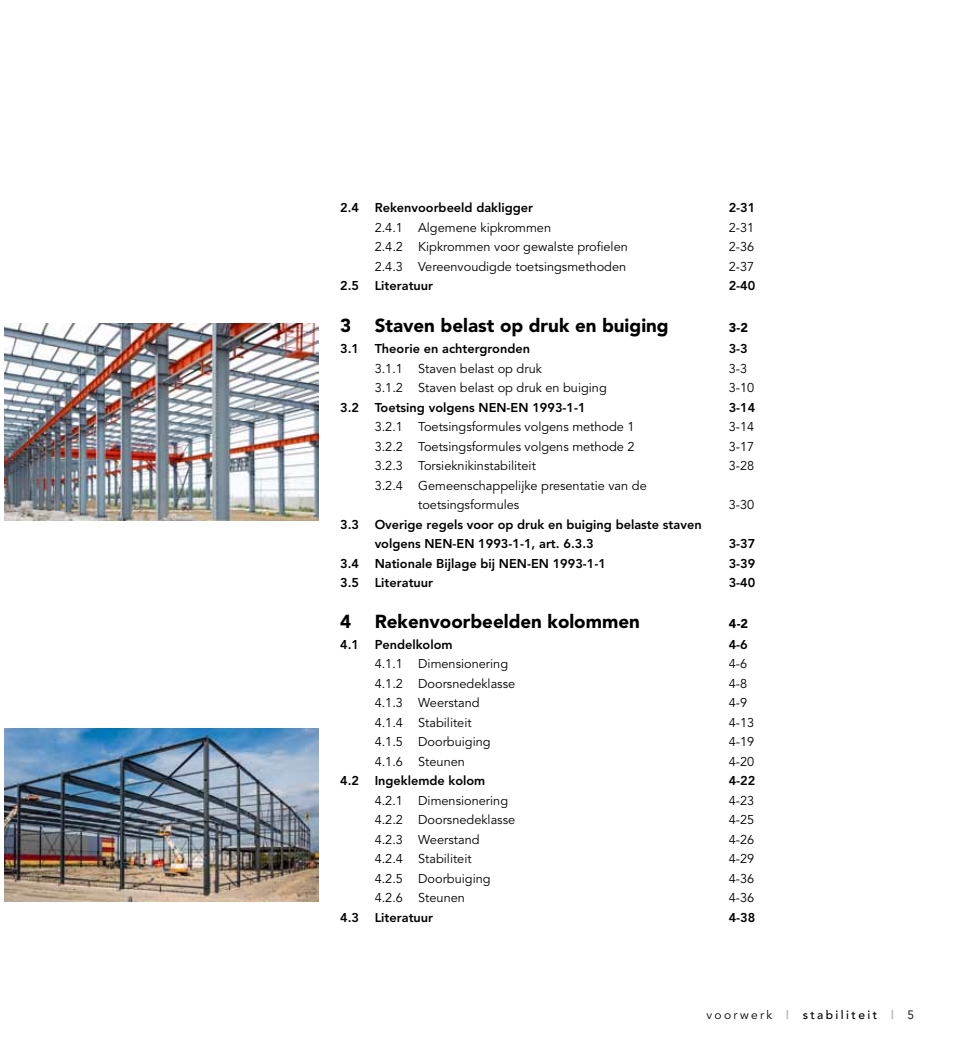
<style>
.page{position:relative;width:978px;height:1063px;background:#fff}
.page>*{position:absolute;margin:0;border:0;box-sizing:border-box;transform-origin:0 0}
.t1{font:900 18.75px "Avenir";color:#000}
.t2{font:12.75px/19.5px "Avenir";color:#000}
.t3{font:800 12.75px/19.5px "Avenir";color:#000}
.t4{font:900 12.75px "Avenir";color:#000}
.t5{font:500 12px "Avenir";letter-spacing:.2em;color:#000}
.s1{font-weight:400}
.s2{font-weight:900;color:#bcbec0}
</style>
<div class="page">
<img style="left:4px;top:323px;width:315px;height:198px">
<img style="left:4px;top:728px;width:315px;height:173px">
<p class="t3" style="left:340px;top:198px;width:194px">2.4 Rekenvoorbeeld dakligger</p>
<p class="t3" style="left:729px;top:198px;width:28px">2-31</p>
<p class="t2" style="left:375px;top:218px;width:178px">2.4.1 Algemene kipkrommen</p>
<p class="t2" style="left:729px;top:218px;width:27px">2-31</p>
<p class="t2" style="left:375px;top:238px;width:255px">2.4.2 Kipkrommen voor gewalste profielen</p>
<p class="t2" style="left:729px;top:238px;width:27px">2-36</p>
<p class="t2" style="left:375px;top:257px;width:253px">2.4.3 Vereenvoudigde toetsingsmethoden</p>
<p class="t2" style="left:729px;top:257px;width:27px">2-37</p>
<p class="t3" style="left:340px;top:276px;width:95px">2.5 Literatuur</p>
<p class="t3" style="left:729px;top:276px;width:28px">2-40</p>
<h1 class="t1" style="left:340px;top:314px;width:330px">3 Staven belast op druk en buiging</h1>
<p class="t4" style="left:729px;top:320px;width:21px">3-2</p>
<p class="t3" style="left:340px;top:339px;width:191px">3.1 Theorie en achtergronden</p>
<p class="t3" style="left:729px;top:339px;width:21px">3-3</p>
<p class="t2" style="left:375px;top:359px;width:169px">3.1.1 Staven belast op druk</p>
<p class="t2" style="left:729px;top:359px;width:20px">3-3</p>
<p class="t2" style="left:375px;top:379px;width:234px">3.1.2 Staven belast op druk en buiging</p>
<p class="t2" style="left:729px;top:379px;width:27px">3-10</p>
<p class="t3" style="left:340px;top:398px;width:247px">3.2 Toetsing volgens NEN-EN 1993-1-1</p>
<p class="t3" style="left:729px;top:398px;width:28px">3-14</p>
<p class="t2" style="left:375px;top:418px;width:262px">3.2.1 Toetsingsformules volgens methode 1</p>
<p class="t2" style="left:729px;top:418px;width:27px">3-14</p>
<p class="t2" style="left:375px;top:437px;width:262px">3.2.2 Toetsingsformules volgens methode 2</p>
<p class="t2" style="left:729px;top:437px;width:27px">3-17</p>
<p class="t2" style="left:375px;top:457px;width:163px">3.2.3 Torsieknikinstabiliteit</p>
<p class="t2" style="left:729px;top:457px;width:27px">3-28</p>
<p class="t2" style="left:418px;top:476px;width:230px;text-indent:-44px">3.2.4 Gemeenschappelijke presentatie van de toetsingsformules</p>
<p class="t2" style="left:729px;top:496px;width:27px">3-30</p>
<p class="t3" style="left:375px;top:515px;width:329px;text-indent:-35px">3.3 Overige regels voor op druk en buiging belaste staven volgens NEN-EN 1993-1-1, art. 6.3.3</p>
<p class="t3" style="left:729px;top:534px;width:28px">3-37</p>
<p class="t3" style="left:340px;top:554px;width:267px">3.4 Nationale Bijlage bij NEN-EN 1993-1-1</p>
<p class="t3" style="left:729px;top:554px;width:28px">3-39</p>
<p class="t3" style="left:340px;top:573px;width:95px">3.5 Literatuur</p>
<p class="t3" style="left:729px;top:573px;width:28px">3-40</p>
<h1 class="t1" style="left:340px;top:610px;width:301px">4 Rekenvoorbeelden kolommen</h1>
<p class="t4" style="left:729px;top:616px;width:21px">4-2</p>
<p class="t3" style="left:340px;top:635px;width:114px">4.1 Pendelkolom</p>
<p class="t3" style="left:729px;top:635px;width:21px">4-6</p>
<p class="t2" style="left:375px;top:655px;width:135px">4.1.1 Dimensionering</p>
<p class="t2" style="left:729px;top:655px;width:20px">4-6</p>
<p class="t2" style="left:375px;top:674px;width:142px">4.1.2 Doorsnedeklasse</p>
<p class="t2" style="left:729px;top:674px;width:20px">4-8</p>
<p class="t2" style="left:375px;top:694px;width:106px">4.1.3 Weerstand</p>
<p class="t2" style="left:729px;top:694px;width:20px">4-9</p>
<p class="t2" style="left:375px;top:713px;width:99px">4.1.4 Stabiliteit</p>
<p class="t2" style="left:729px;top:713px;width:27px">4-13</p>
<p class="t2" style="left:375px;top:733px;width:117px">4.1.5 Doorbuiging</p>
<p class="t2" style="left:729px;top:733px;width:27px">4-19</p>
<p class="t2" style="left:375px;top:752px;width:92px">4.1.6 Steunen</p>
<p class="t2" style="left:729px;top:752px;width:27px">4-20</p>
<p class="t3" style="left:340px;top:771px;width:147px">4.2 Ingeklemde kolom</p>
<p class="t3" style="left:729px;top:771px;width:28px">4-22</p>
<p class="t2" style="left:375px;top:791px;width:135px">4.2.1 Dimensionering</p>
<p class="t2" style="left:729px;top:791px;width:27px">4-23</p>
<p class="t2" style="left:375px;top:811px;width:142px">4.2.2 Doorsnedeklasse</p>
<p class="t2" style="left:729px;top:811px;width:27px">4-25</p>
<p class="t2" style="left:375px;top:830px;width:106px">4.2.3 Weerstand</p>
<p class="t2" style="left:729px;top:830px;width:27px">4-26</p>
<p class="t2" style="left:375px;top:850px;width:99px">4.2.4 Stabiliteit</p>
<p class="t2" style="left:729px;top:850px;width:27px">4-29</p>
<p class="t2" style="left:375px;top:869px;width:117px">4.2.5 Doorbuiging</p>
<p class="t2" style="left:729px;top:869px;width:27px">4-36</p>
<p class="t2" style="left:375px;top:889px;width:92px">4.2.6 Steunen</p>
<p class="t2" style="left:729px;top:889px;width:27px">4-36</p>
<p class="t3" style="left:340px;top:908px;width:95px">4.3 Literatuur</p>
<p class="t3" style="left:729px;top:908px;width:28px">4-38</p>
<p class="t5" style="left:706px;top:1007px;width:209px"><span class="s1">voorwerk</span> <span class="s2">|</span> stabiliteit <span class="s2">|</span> <span class="s1">5</span></p>
</div>
